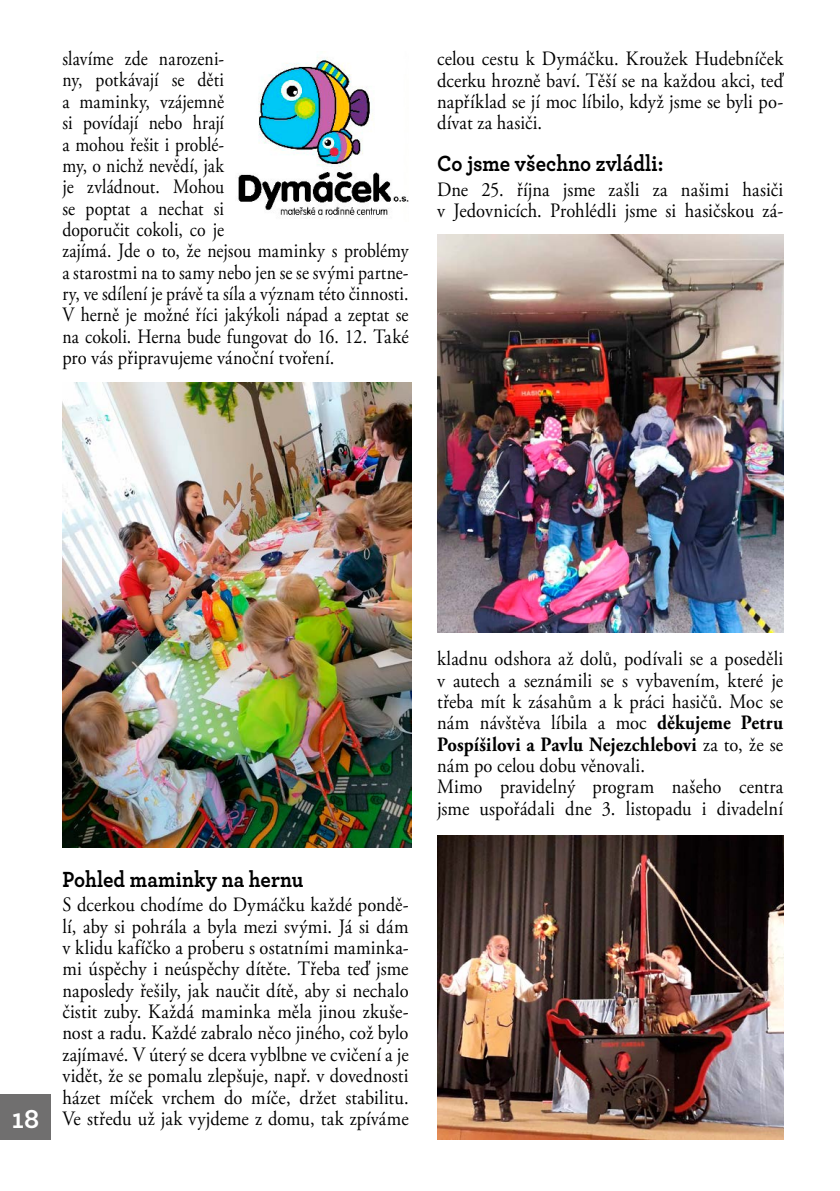
<style>
.page{position:relative;width:840px;height:1191px;background:#fff}
.page>*{position:absolute;margin:0;border:0;box-sizing:border-box;transform-origin:0 0}
.t1{font:700 28px "Archer";color:#fff}
.t2{font:700 23px "Archer";letter-spacing:.005em;color:#000;scale:.9 1}
.t3{font:20.4px/21.4px "Adobe Garamond Pro";letter-spacing:.005em;color:#000;text-align:justify;scale:.9 1}
.t4{font:20.4px/21.4px "Adobe Garamond Pro";letter-spacing:.005em;color:#000;scale:.87 1}
.s1{font-weight:700}
</style>
<div class="page">
<div style="left:0;top:1094px;width:51px;height:46px;background:#706f6f"></div>
<img style="left:238px;top:56px;width:170px;height:159px">
<img style="left:62px;top:383px;width:349px;height:465px">
<img style="left:437px;top:835px;width:345px;height:305px">
<img style="left:437px;top:234px;width:345px;height:398px">
<p class="t4" style="left:62px;top:49px;width:399px">slavíme zde narozeni-<br>ny, potkávají se děti<br>a maminky, vzájemně<br>si povídají nebo hrají<br>a mohou řešit i problé-<br>my, o nichž nevědí, jak<br>je zvládnout. Mohou<br>se poptat a nechat si<br>doporučit cokoli, co je<br>zajímá. Jde o to, že nejsou maminky s problémy a starostmi na to samy nebo jen se se svými partne&shy;ry, ve sdílení je právě ta síla a význam této činnosti.<br>V herně je možné říci jakýkoli nápad a zeptat se na cokoli. Herna bude fungovat do 16. 12. Také pro vás připravujeme vánoční tvoření.</p>
<p class="t3" style="left:437px;top:49px;width:386px">celou cestu k Dymáčku. Kroužek Hudebníček dcerku hrozně baví. Těší se na každou akci, teď například se jí moc líbilo, když jsme se byli po&shy;dívat za hasiči.</p>
<p class="t2" style="left:437px;top:146px;width:253px">Co jsme všechno zvládli:</p>
<p class="t3" style="left:437px;top:179px;width:386px">Dne 25. října jsme zašli za našimi hasiči v Jedovnicích. Prohlédli jsme si hasičskou zá-</p>
<h1 class="t1" style="left:12px;top:1097px;width:29px">18</h1>
<p class="t2" style="left:62px;top:861px;width:269px">Pohled maminky na hernu</p>
<p class="t3" style="left:62px;top:895px;width:386px">S dcerkou chodíme do Dymáčku každé pondě&shy;lí, aby si pohrála a byla mezi svými. Já si dám v klidu kafíčko a proberu s ostatními maminka&shy;mi úspěchy i neúspěchy dítěte. Třeba teď jsme naposledy řešily, jak naučit dítě, aby si nechalo čistit zuby. Každá maminka měla jinou zkuše&shy;nost a radu. Každé zabralo něco jiného, což bylo zajímavé. V úterý se dcera vyblbne ve cvičení a je vidět, že se pomalu zlepšuje, např. v dovednosti házet míček vrchem do míče, držet stabilitu.<br>Ve středu už jak vyjdeme z domu, tak zpíváme</p>
<p class="t3" style="left:437px;top:649px;width:386px;text-align:left">kladnu odshora až dolů, podívali se a poseděli v autech a seznámili se s vybavením, které je třeba mít k zásahům a k práci hasičů. Moc se nám návštěva líbila a moc <span class="s1">děkujeme Petru Pospíšilovi a Pavlu Nejezchlebovi</span> za to, že se nám po celou dobu věnovali.<br>Mimo pravidelný program našeho centra jsme uspořádali dne 3. listopadu i divadelní</p>
</div>
